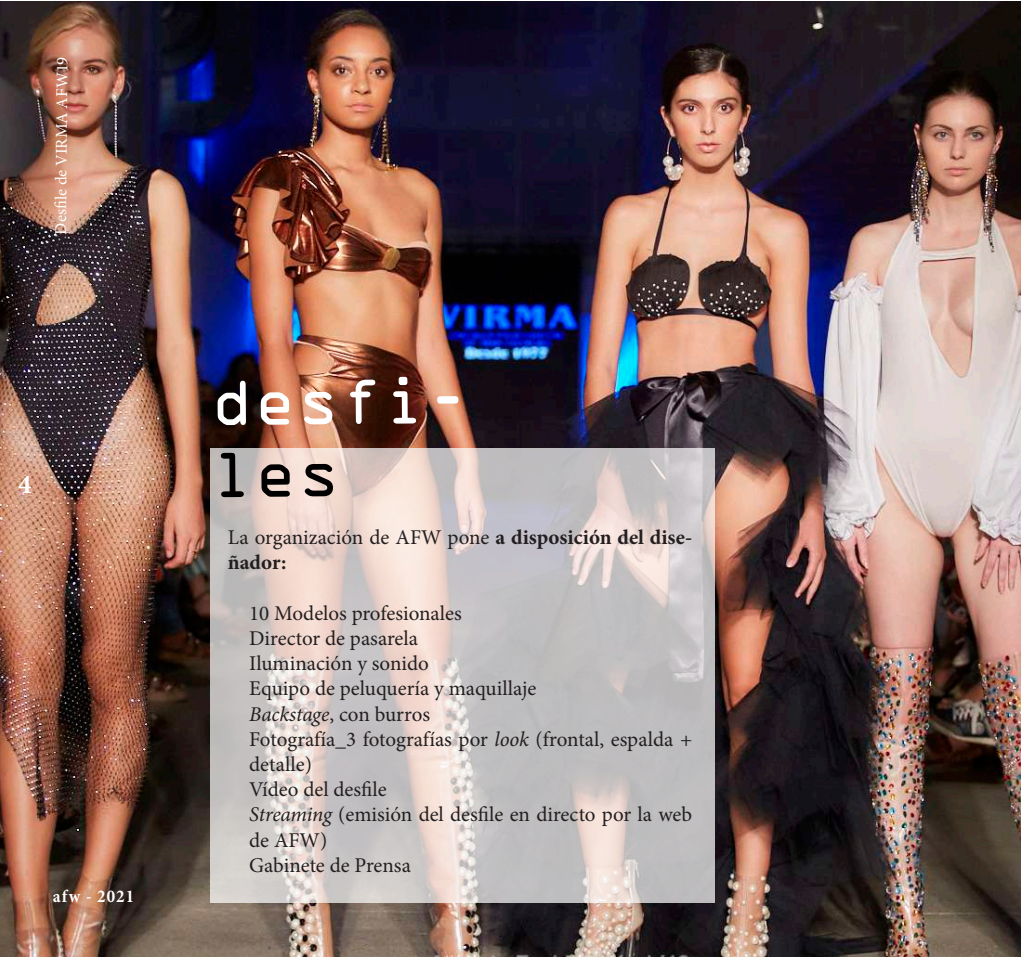
<style>
.page{position:relative;width:1021px;height:957px;background:#fff}
.page>*{position:absolute;margin:0;border:0;box-sizing:border-box;transform-origin:0 0}
.t1{font:60px "OCRA Std";color:#fff}
.t2{font:700 27px "Minion Pro";color:#fff}
.t3{font:21px/25.2px "Minion Pro";color:#231f20}
.t4{font:700 21px/25.2px "Minion Pro";color:#231f20}
.t5{font:700 condensed 18px "Minion Pro";letter-spacing:.06em;color:#fff}
.t6{font:16.5px "Minion Pro";color:#fff}
.s1{font-weight:400}
.s2{font-style:italic}
</style>
<div class="page">
<img style="left:0;top:1px;width:1020px;height:956px">
<svg style="left:210px;top:449px;width:504px;height:454px;background:#d0c8c7"></svg>
<svg style="left:221px;top:453px;width:112px;height:44px;background:#e1d0c9"></svg>
<p class="t6" style="left:49px;top:234px;width:179px;rotate:-89deg">Desfi le de VIRMA AFW19</p>
<p class="t2" style="left:18px;top:465px;width:15px">4</p>
<p class="t5" style="left:53px;top:884px;width:83px">afw - 2021</p>
<h1 class="t1" style="left:209px;top:377px;width:247px;rotate:-1deg">desfi-</h1>
<p class="t4" style="left:228px;top:524px;width:466px"><span class="s1">La organización de AFW pone</span> a disposición del dise&shy;ñador:</p>
<p class="t3" style="left:249px;top:600px;width:444px">10 Modelos profesionales<br>Director de pasarela<br>Iluminación y sonido<br>Equipo de peluquería y maquillaje<br><span class="s2">Backstage</span>, con burros<br>Fotografía_3 fotografías por <span class="s2">look</span> (frontal, espalda + detalle)<br>Vídeo del desfile<br><span class="s2">Streaming</span> (emisión del desfile en directo por la web de AFW)<br>Gabinete de Prensa</p>
</div>
